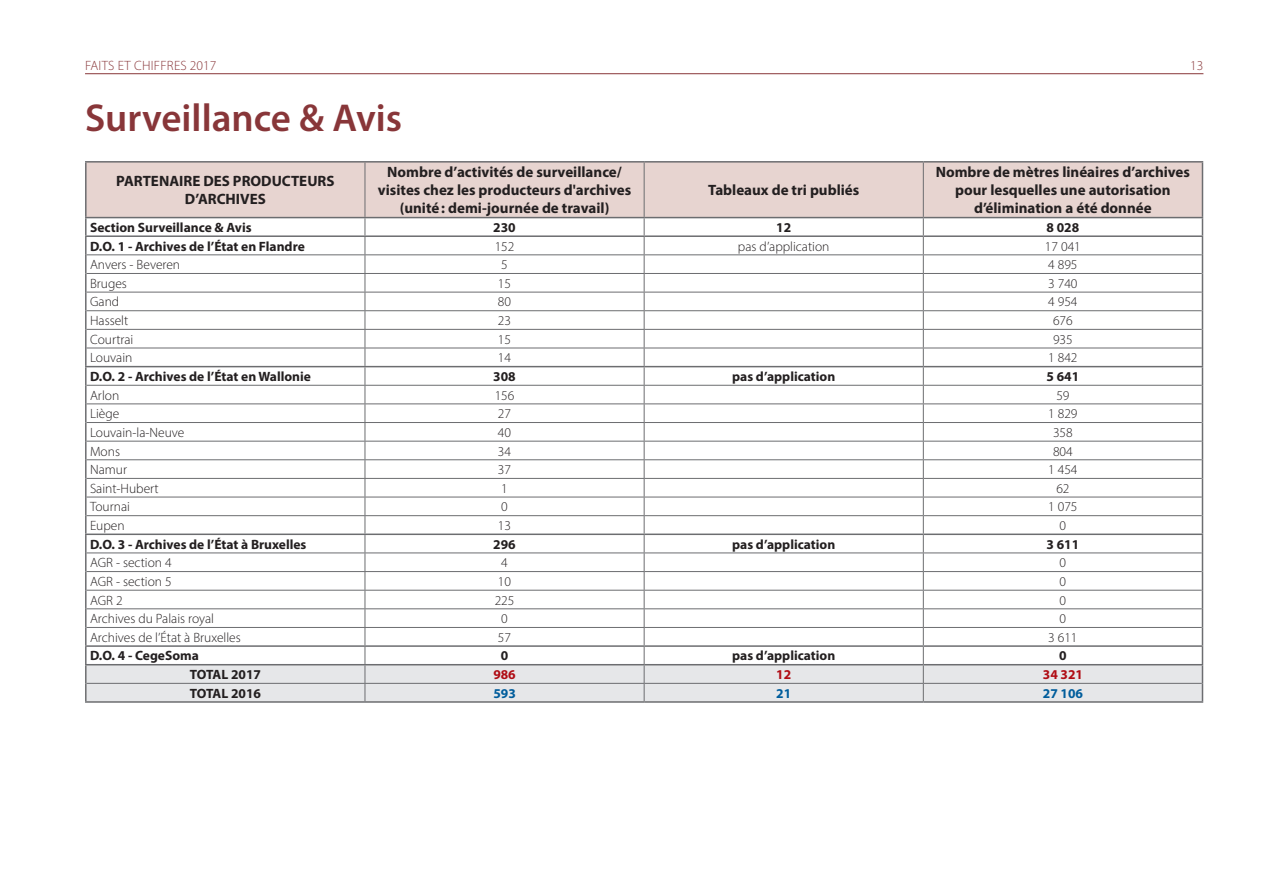
<style>
.page{position:relative;width:1263px;height:893px;background:#fff}
.page>*{position:absolute;margin:0;border:0;box-sizing:border-box;transform-origin:0 0}
.t1{font:600 39px "Myriad Pro";color:#883639}
.t2{font:700 15px/18px "Myriad Pro";color:#231f20;text-align:center}
.t3{font:300 13.5px "Myriad Pro";color:#231f20}
.t4{font:700 13.5px "Myriad Pro";color:#231f20}
.t5{font:300 13.5px "Myriad Pro";letter-spacing:.02em;color:#883639}
.t6{font:700 13.5px "Myriad Pro";color:#b00d15}
.t7{font:700 13.5px "Myriad Pro";color:#005d9c}
</style>
<div class="page">
<hr style="left:85px;top:73px;width:1118px;height:1px;background:#883639">
<div style="left:87px;top:163px;width:1115px;height:54px;background:#e7d4d0"></div>
<hr style="left:85px;top:701px;width:280px;height:2px;background:#6c6d70">
<hr style="left:365px;top:701px;width:279px;height:2px;background:#6c6d70">
<hr style="left:644px;top:701px;width:279px;height:2px;background:#6c6d70">
<hr style="left:923px;top:701px;width:280px;height:2px;background:#6c6d70">
<hr style="left:85px;top:161px;width:280px;height:2px;background:#6c6d70">
<hr style="left:85px;top:163px;width:2px;height:54px;background:#6c6d70">
<hr style="left:365px;top:161px;width:279px;height:2px;background:#6c6d70">
<hr style="left:644px;top:161px;width:279px;height:2px;background:#6c6d70">
<hr style="left:923px;top:161px;width:280px;height:2px;background:#6c6d70">
<hr style="left:1202px;top:163px;width:1px;height:54px;background:#6c6d70">
<hr style="left:85px;top:217px;width:280px;height:1px;background:#6c6d70">
<hr style="left:365px;top:217px;width:279px;height:1px;background:#6c6d70">
<hr style="left:644px;top:217px;width:279px;height:1px;background:#6c6d70">
<hr style="left:923px;top:217px;width:280px;height:1px;background:#6c6d70">
<hr style="left:365px;top:163px;width:1px;height:54px;background:#6c6d70">
<hr style="left:644px;top:163px;width:1px;height:54px;background:#6c6d70">
<hr style="left:923px;top:163px;width:1px;height:54px;background:#6c6d70">
<svg style="left:85px;top:218px;width:1118px;height:484px"></svg>
<hr style="left:87px;top:683px;width:278px;height:1px;background:#6c6d70">
<hr style="left:365px;top:683px;width:279px;height:1px;background:#6c6d70">
<hr style="left:644px;top:683px;width:279px;height:1px;background:#6c6d70">
<hr style="left:923px;top:683px;width:279px;height:1px;background:#6c6d70">
<p class="t5" style="left:85px;top:57px;width:133px">FAITS ET CHIFFRES 2017</p>
<p class="t5" style="left:1190px;top:57px;width:15px">13</p>
<h1 class="t1" style="left:85px;top:93px;width:319px">Surveillance &amp; Avis</h1>
<p class="t2" style="left:116px;top:172px;width:220px">PARTENAIRE DES PRODUCTEURS<br>D’ARCHIVES</p>
<p class="t2" style="left:378px;top:163px;width:255px">Nombre d’activités de surveillance/ visites chez les producteurs d'archives (unité: demi-journée de travail)</p>
<p class="t2" style="left:708px;top:181px;width:153px">Tableaux de tri publiés</p>
<p class="t2" style="left:936px;top:163px;width:256px">Nombre de mètres linéaires d’archives pour lesquelles une autorisation d’élimination a été donnée</p>
<p class="t4" style="left:90px;top:219px;width:163px">Section Surveillance &amp; Avis</p>
<p class="t4" style="left:493px;top:219px;width:24px">230</p>
<p class="t4" style="left:776px;top:219px;width:16px">12</p>
<p class="t4" style="left:1046px;top:219px;width:34px">8 028</p>
<p class="t4" style="left:90px;top:237px;width:216px">D.O. 1 - Archives de l’État en Flandre</p>
<p class="t3" style="left:495px;top:238px;width:21px">152</p>
<p class="t3" style="left:738px;top:238px;width:93px">pas d’application</p>
<p class="t3" style="left:1045px;top:238px;width:37px">17 041</p>
<p class="t3" style="left:90px;top:257px;width:92px">Anvers - Beveren</p>
<p class="t3" style="left:501px;top:257px;width:8px">5</p>
<p class="t3" style="left:1048px;top:257px;width:31px">4 895</p>
<p class="t3" style="left:90px;top:275px;width:38px">Bruges</p>
<p class="t3" style="left:498px;top:275px;width:15px">15</p>
<p class="t3" style="left:1048px;top:275px;width:31px">3 740</p>
<p class="t3" style="left:90px;top:294px;width:31px">Gand</p>
<p class="t3" style="left:498px;top:294px;width:15px">80</p>
<p class="t3" style="left:1048px;top:294px;width:31px">4 954</p>
<p class="t3" style="left:90px;top:312px;width:40px">Hasselt</p>
<p class="t3" style="left:498px;top:312px;width:15px">23</p>
<p class="t3" style="left:1053px;top:312px;width:21px">676</p>
<p class="t3" style="left:90px;top:331px;width:45px">Courtrai</p>
<p class="t3" style="left:498px;top:331px;width:15px">15</p>
<p class="t3" style="left:1053px;top:331px;width:21px">935</p>
<p class="t3" style="left:90px;top:350px;width:44px">Louvain</p>
<p class="t3" style="left:498px;top:350px;width:15px">14</p>
<p class="t3" style="left:1048px;top:350px;width:31px">1 842</p>
<p class="t4" style="left:90px;top:368px;width:222px">D.O. 2 - Archives de l’État en Wallonie</p>
<p class="t4" style="left:493px;top:368px;width:24px">308</p>
<p class="t4" style="left:732px;top:368px;width:105px">pas d’application</p>
<p class="t4" style="left:1046px;top:368px;width:34px">5 641</p>
<p class="t3" style="left:90px;top:387px;width:31px">Arlon</p>
<p class="t3" style="left:495px;top:387px;width:21px">156</p>
<p class="t3" style="left:1056px;top:387px;width:15px">59</p>
<p class="t3" style="left:90px;top:406px;width:31px">Liège</p>
<p class="t3" style="left:498px;top:406px;width:15px">27</p>
<p class="t3" style="left:1048px;top:406px;width:31px">1 829</p>
<p class="t3" style="left:90px;top:424px;width:96px">Louvain-la-Neuve</p>
<p class="t3" style="left:498px;top:424px;width:15px">40</p>
<p class="t3" style="left:1053px;top:424px;width:21px">358</p>
<p class="t3" style="left:90px;top:443px;width:32px">Mons</p>
<p class="t3" style="left:498px;top:443px;width:15px">34</p>
<p class="t3" style="left:1053px;top:443px;width:21px">804</p>
<p class="t3" style="left:90px;top:462px;width:38px">Namur</p>
<p class="t3" style="left:498px;top:462px;width:15px">37</p>
<p class="t3" style="left:1048px;top:462px;width:31px">1 454</p>
<p class="t3" style="left:90px;top:480px;width:70px">Saint-Hubert</p>
<p class="t3" style="left:501px;top:480px;width:8px">1</p>
<p class="t3" style="left:1056px;top:480px;width:15px">62</p>
<p class="t3" style="left:90px;top:499px;width:42px">Tournai</p>
<p class="t3" style="left:501px;top:499px;width:8px">0</p>
<p class="t3" style="left:1048px;top:499px;width:31px">1 075</p>
<p class="t3" style="left:90px;top:517px;width:36px">Eupen</p>
<p class="t3" style="left:498px;top:517px;width:15px">13</p>
<p class="t3" style="left:1059px;top:517px;width:8px">0</p>
<p class="t4" style="left:90px;top:535px;width:218px">D.O. 3 - Archives de l’État à Bruxelles</p>
<p class="t4" style="left:493px;top:535px;width:24px">296</p>
<p class="t4" style="left:732px;top:535px;width:105px">pas d’application</p>
<p class="t4" style="left:1046px;top:535px;width:34px">3 611</p>
<p class="t3" style="left:90px;top:555px;width:83px">AGR - section 4</p>
<p class="t3" style="left:501px;top:555px;width:8px">4</p>
<p class="t3" style="left:1059px;top:555px;width:8px">0</p>
<p class="t3" style="left:90px;top:573px;width:83px">AGR - section 5</p>
<p class="t3" style="left:498px;top:573px;width:15px">10</p>
<p class="t3" style="left:1059px;top:573px;width:8px">0</p>
<p class="t3" style="left:90px;top:592px;width:34px">AGR 2</p>
<p class="t3" style="left:495px;top:592px;width:21px">225</p>
<p class="t3" style="left:1059px;top:592px;width:8px">0</p>
<p class="t3" style="left:90px;top:611px;width:126px">Archives du Palais royal</p>
<p class="t3" style="left:501px;top:611px;width:8px">0</p>
<p class="t3" style="left:1059px;top:611px;width:8px">0</p>
<p class="t3" style="left:90px;top:629px;width:152px">Archives de l’État à Bruxelles</p>
<p class="t3" style="left:498px;top:629px;width:15px">57</p>
<p class="t3" style="left:1048px;top:629px;width:31px">3 611</p>
<p class="t4" style="left:90px;top:647px;width:110px">D.O. 4 - CegeSoma</p>
<p class="t4" style="left:501px;top:647px;width:9px">0</p>
<p class="t4" style="left:732px;top:647px;width:105px">pas d’application</p>
<p class="t4" style="left:1059px;top:647px;width:9px">0</p>
<p class="t4" style="left:190px;top:666px;width:73px">TOTAL 2017</p>
<p class="t6" style="left:493px;top:666px;width:24px">986</p>
<p class="t6" style="left:776px;top:666px;width:16px">12</p>
<p class="t6" style="left:1043px;top:666px;width:42px">34 321</p>
<p class="t4" style="left:190px;top:684px;width:73px">TOTAL 2016</p>
<p class="t7" style="left:493px;top:684px;width:24px">593</p>
<p class="t7" style="left:776px;top:684px;width:16px">21</p>
<p class="t7" style="left:1043px;top:684px;width:42px">27 106</p>
</div>
